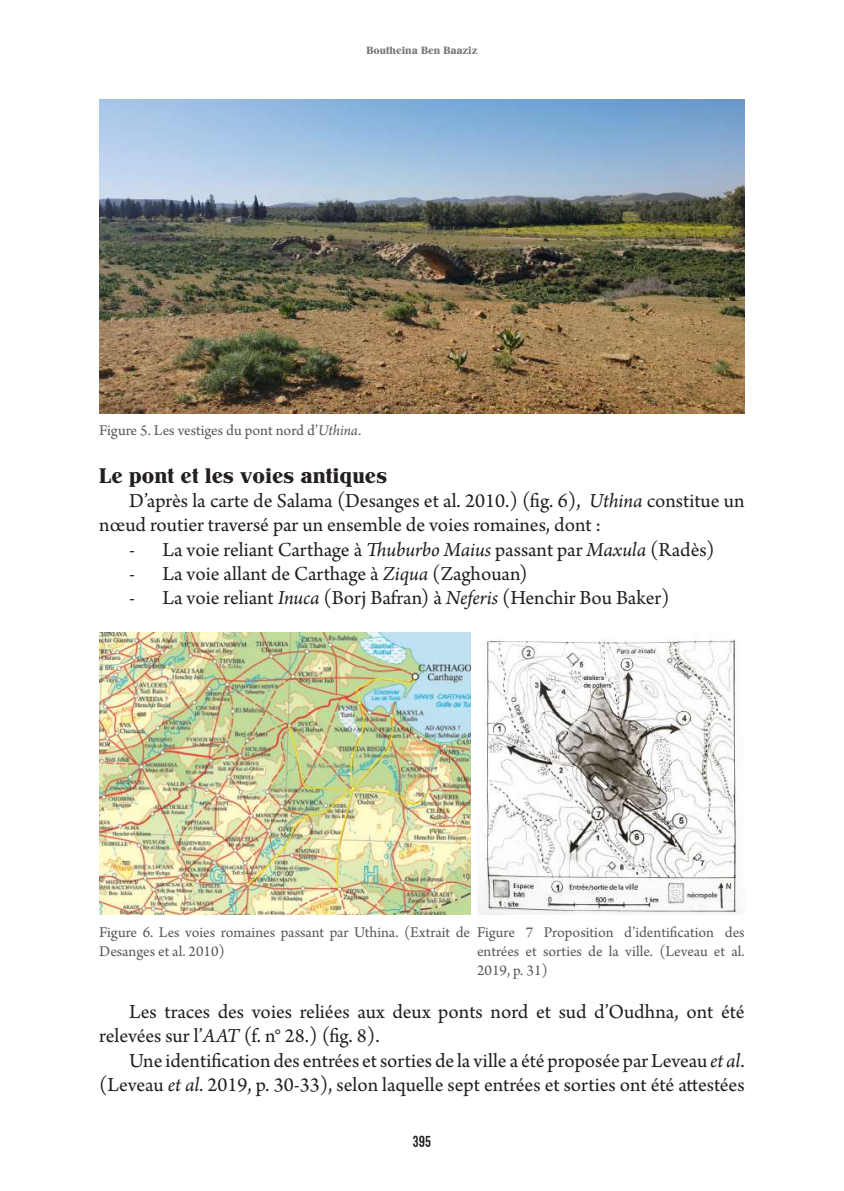
<style>
.page{position:relative;width:844px;height:1191px;background:#fff}
.page>*{position:absolute;margin:0;border:0;box-sizing:border-box;transform-origin:0 0}
.t1{font:21px/24.3px "Arno Pro";letter-spacing:-.005em;color:#231f20}
.t2{font:500 21px "John Hancock CP";color:#231f20}
.t3{font:15.75px/18.9px "Arno Pro";color:#57585a}
.t4{font:15.75px "Alternate Gothic No 2 BT";color:#231f20}
.t5{font:500 10.5px "John Hancock CP";color:#76787b}
.s1{font-style:italic}
</style>
<div class="page">
<img style="left:99px;top:99px;width:645px;height:314px">
<img style="left:99px;top:632px;width:371px;height:283px">
<img style="left:477px;top:639px;width:263px;height:276px">
<p class="t5" style="left:366px;top:44px;width:112px">Boutheina Ben Baaziz</p>
<p class="t3" style="left:99px;top:422px;width:263px">Figure 5. Les vestiges du pont nord d’<span class="s1">Uthina</span>.</p>
<p class="t2" style="left:99px;top:463px;width:289px">Le pont et les voies antiques</p>
<p class="t1" style="left:99px;top:489px;width:646px;text-indent:30px">D’après la carte de Salama (Desanges et al. 2010.) (fig. 6), <span class="s1">Uthina</span> constitue un nœud routier traversé par un ensemble de voies romaines, dont :</p>
<p class="t1" style="left:129px;top:538px;width:586px">- La voie reliant Carthage à <span class="s1">Thuburbo Maius</span> passant par <span class="s1">Maxula</span> (Radès)</p>
<p class="t1" style="left:129px;top:562px;width:400px">- La voie allant de Carthage à <span class="s1">Ziqua</span> (Zaghouan)</p>
<p class="t1" style="left:129px;top:587px;width:542px">- La voie reliant <span class="s1">Inuca</span> (Borj Bafran) à <span class="s1">Neferis</span> (Henchir Bou Baker)</p>
<p class="t3" style="left:99px;top:924px;width:646px">Figure 6. Les voies romaines passant par Uthina. (Extrait de Figure 7 Proposition d’identification des<br>Desanges et al. 2010)</p>
<p class="t3" style="left:477px;top:942px;width:269px">entrées et sorties de la ville. (Leveau et al.<br>2019, p. 31)</p>
<p class="t1" style="left:99px;top:1000px;width:646px;text-indent:30px">Les traces des voies reliées aux deux ponts nord et sud d’Oudhna, ont été relevées sur l’<span class="s1">AAT</span> (f. n° 28.) (fig. 8).</p>
<p class="t1" style="left:99px;top:1049px;width:646px;text-align:right">Une identification des entrées et sorties de la ville a été proposée par Leveau <span class="s1">et al</span>. (Leveau <span class="s1">et al</span>. 2019, p. 30-33), selon laquelle sept entrées et sorties ont été attestées</p>
<p class="t4" style="left:413px;top:1133px;width:20px">395</p>
</div>
